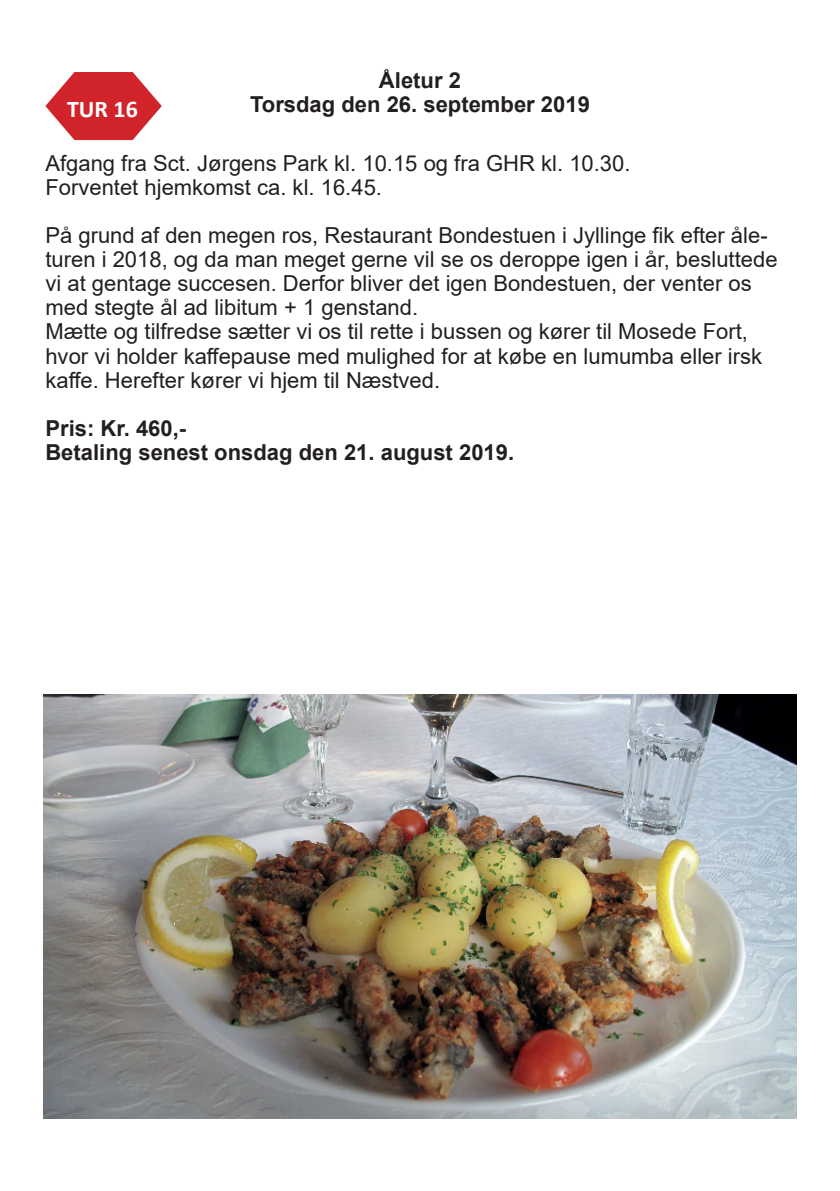
<style>
.page{position:relative;width:840px;height:1191px;background:#fff}
.page>*{position:absolute;margin:0;border:0;box-sizing:border-box;transform-origin:0 0}
.t1{font:700 24px "Calibri";color:#fff}
.t2{font:22px/24px "Arial";color:#231f20}
.t3{font:700 22px/24px "Arial";color:#231f20;text-align:center}
</style>
<div class="page">
<img style="left:44px;top:694px;width:751px;height:424px">
<svg style="left:45px;top:72px;width:117px;height:68px"></svg>
<p class="t3" style="left:250px;top:69px;width:341px">Åletur 2<br>Torsdag den 26. september 2019</p>
<p class="t2" style="left:45px;top:151px;width:586px">Afgang fra Sct. Jørgens Park kl. 10.15 og fra GHR kl. 10.30.<br>Forventet hjemkomst ca. kl. 16.45.</p>
<p class="t2" style="left:45px;top:223px;width:733px">På grund af den megen ros, Restaurant Bondestuen i Jyllinge fik efter åle&shy;turen i 2018, og da man meget gerne vil se os deroppe igen i år, besluttede vi at gentage succesen. Derfor bliver det igen Bondestuen, der venter os med stegte ål ad libitum + 1 genstand.<br>Mætte og tilfredse sætter vi os til rette i bussen og kører til Mosede Fort, hvor vi holder kaffepause med mulighed for at købe en lumumba eller irsk kaffe. Herefter kører vi hjem til Næstved.</p>
<p class="t3" style="left:45px;top:416px;width:470px;text-align:left">Pris: Kr. 460,-<br>Betaling senest onsdag den 21. august 2019.</p>
<p class="t1" style="left:67px;top:92px;width:72px">TUR 16</p>
</div>
